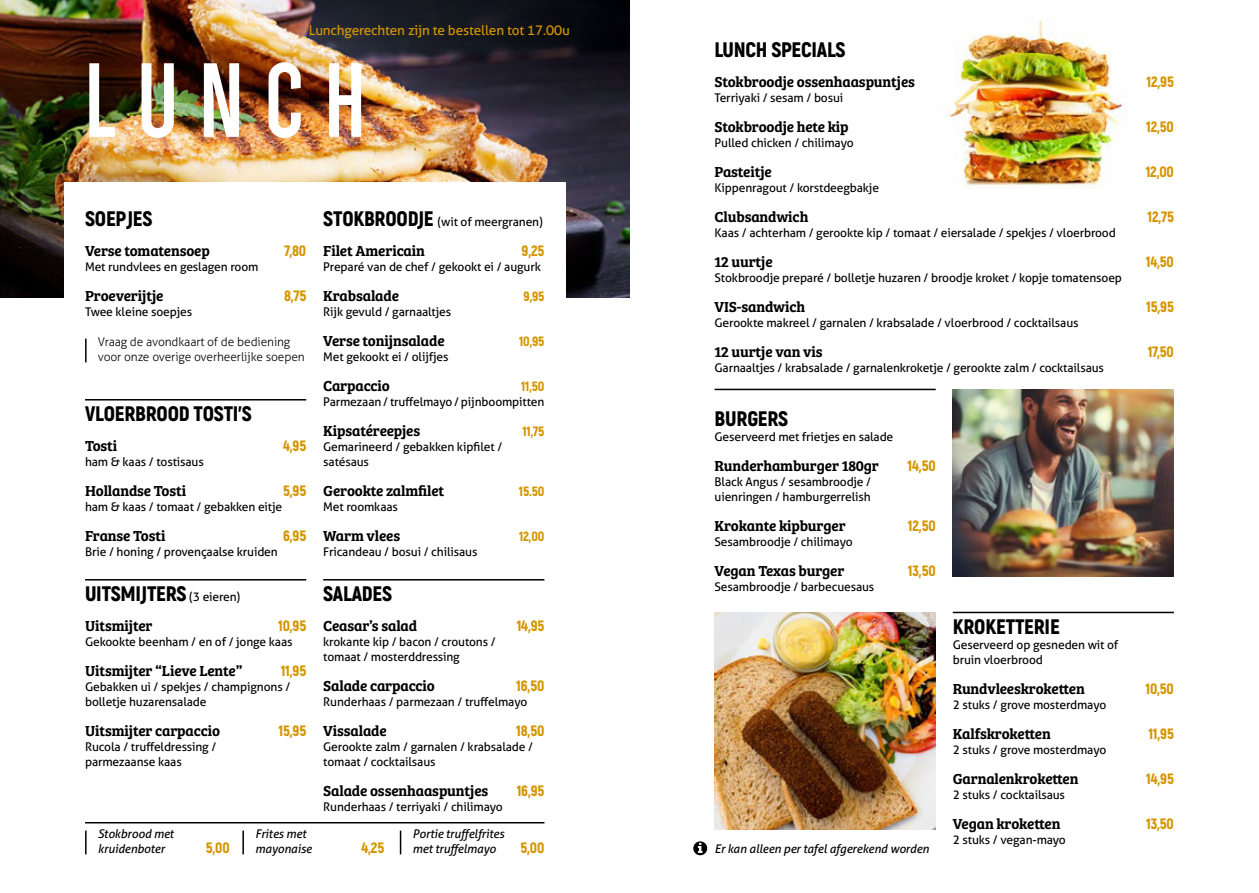
<style>
.page{position:relative;width:1259px;height:893px;background:#fff}
.page>*{position:absolute;margin:0;border:0;box-sizing:border-box;transform-origin:0 0}
.t1{font:700 109.05px "Dense";letter-spacing:.2em;color:#fff}
.t2{font:900 21px "Akrobat";letter-spacing:-.01em;color:#000}
.t3{font:15px "Bree Serif Sb";letter-spacing:-.01em;color:#000}
.t4{font:900 15px "Akrobat";letter-spacing:-.01em;color:#d49600}
.t5{font:13.5px "Aller";letter-spacing:-.01em;color:#d49600}
.t6{font:900 13.5px "Akrobat";letter-spacing:-.01em;color:#d49600}
.t7{font:12px/15px "Aller";letter-spacing:-.01em;color:#000}
.t8{font:italic 12px/15px "Aller";letter-spacing:-.01em;color:#000}
.t9{font:300 12px/15px "Aller";letter-spacing:-.01em;color:#000}
.s1{font-family:"Aller";font-weight:400;font-size:12px}
.s2{font-family:"Akrobat";font-weight:900;font-size:21px}
</style>
<div class="page">
<img style="left:0;top:0;width:629px;height:298px">
<img style="left:946px;top:19px;width:182px;height:170px">
<img style="left:952px;top:389px;width:222px;height:187px">
<img style="left:714px;top:612px;width:221px;height:217px">
<div style="left:64px;top:183px;width:502px;height:290px;background:#fff"></div>
<hr style="left:85px;top:831px;width:2px;height:23px;background:#000">
<hr style="left:242px;top:831px;width:2px;height:23px;background:#000">
<svg style="left:400px;top:831px;width:1px;height:23px"></svg>
<hr style="left:85px;top:822px;width:459px;height:1px;background:#000">
<hr style="left:323px;top:579px;width:221px;height:1px;background:#000">
<hr style="left:85px;top:339px;width:2px;height:23px;background:#000">
<hr style="left:85px;top:399px;width:221px;height:1px;background:#000">
<hr style="left:85px;top:579px;width:221px;height:1px;background:#000">
<hr style="left:714px;top:389px;width:221px;height:1px;background:#000">
<hr style="left:952px;top:612px;width:222px;height:1px;background:#000">
<svg style="left:693px;top:841px;width:14px;height:14px"></svg>
<p class="t5" style="left:309px;top:22px;width:263px">Lunchgerechten zijn te bestellen tot 17.00u</p>
<p class="t1" style="left:85px;top:47px;width:282px">LUNCH</p>
<p class="t2" style="left:85px;top:205px;width:69px">SOEPJES</p>
<p class="t3" style="left:85px;top:239px;width:126px">Verse tomatensoep</p>
<p class="t4" style="left:284px;top:241px;width:23px">7,80</p>
<p class="t7" style="left:85px;top:259px;width:175px">Met rundvlees en geslagen room</p>
<p class="t3" style="left:85px;top:284px;width:80px">Proeverijtje</p>
<p class="t4" style="left:284px;top:286px;width:24px">8,75</p>
<p class="t7" style="left:85px;top:304px;width:109px">Twee kleine soepjes</p>
<p class="t9" style="left:98px;top:334px;width:208px">Vraag de avondkaart of de bediening voor onze overige overheerlijke soepen</p>
<p class="t2" style="left:85px;top:400px;width:168px">VLOERBROOD TOSTI’S</p>
<p class="t3" style="left:85px;top:434px;width:34px">Tosti</p>
<p class="t4" style="left:283px;top:436px;width:25px">4,95</p>
<p class="t7" style="left:85px;top:454px;width:120px">ham &amp; kaas / tostisaus</p>
<p class="t3" style="left:85px;top:479px;width:103px">Hollandse Tosti</p>
<p class="t4" style="left:283px;top:481px;width:25px">5,95</p>
<p class="t7" style="left:85px;top:499px;width:199px">ham &amp; kaas / tomaat / gebakken eitje</p>
<p class="t3" style="left:85px;top:524px;width:82px">Franse Tosti</p>
<p class="t4" style="left:283px;top:526px;width:25px">6,95</p>
<p class="t7" style="left:85px;top:544px;width:194px">Brie / honing / provençaalse kruiden</p>
<p class="t2" style="left:85px;top:580px;width:157px">UITSMIJTERS <span class="s1">(3 eieren)</span></p>
<p class="t3" style="left:85px;top:614px;width:69px">Uitsmijter</p>
<p class="t4" style="left:278px;top:616px;width:30px">10,95</p>
<p class="t7" style="left:85px;top:634px;width:209px">Gekookte beenham / en of / jonge kaas</p>
<p class="t3" style="left:85px;top:659px;width:159px">Uitsmijter “Lieve Lente”</p>
<p class="t4" style="left:281px;top:661px;width:27px">11,95</p>
<p class="t7" style="left:85px;top:679px;width:207px">Gebakken ui / spekjes / champignons /</p>
<p class="t7" style="left:85px;top:694px;width:123px">bolletje huzarensalade</p>
<p class="t3" style="left:85px;top:719px;width:136px">Uitsmijter carpaccio</p>
<p class="t4" style="left:278px;top:721px;width:29px">15,95</p>
<p class="t7" style="left:85px;top:739px;width:133px">Rucola / truffeldressing /</p>
<p class="t7" style="left:85px;top:754px;width:98px">parmezaanse kaas</p>
<p class="t8" style="left:98px;top:826px;width:77px">Stokbrood met</p>
<p class="t8" style="left:98px;top:841px;width:68px">kruidenboter</p>
<p class="t4" style="left:206px;top:838px;width:25px">5,00</p>
<p class="t8" style="left:255px;top:826px;width:58px">Frites met mayonaise</p>
<p class="t7" style="left:323px;top:214px;width:221px"><span class="s2">STOKBROODJE</span> (wit of meergranen)</p>
<p class="t3" style="left:323px;top:239px;width:103px">Filet Americain</p>
<p class="t4" style="left:521px;top:241px;width:24px">9,25</p>
<p class="t7" style="left:323px;top:259px;width:219px">Preparé van de chef / gekookt ei / augurk</p>
<p class="t3" style="left:323px;top:284px;width:77px">Krabsalade</p>
<p class="t6" style="left:523px;top:287px;width:22px">9,95</p>
<p class="t7" style="left:323px;top:304px;width:129px">Rijk gevuld / garnaaltjes</p>
<p class="t3" style="left:323px;top:329px;width:123px">Verse tonijnsalade</p>
<p class="t6" style="left:519px;top:332px;width:27px">10,95</p>
<p class="t7" style="left:323px;top:349px;width:127px">Met gekookt ei / olijfjes</p>
<p class="t3" style="left:323px;top:374px;width:68px">Carpaccio</p>
<p class="t6" style="left:521px;top:377px;width:25px">11,50</p>
<p class="t7" style="left:323px;top:394px;width:223px">Parmezaan / truffelmayo / pijnboompitten</p>
<p class="t3" style="left:323px;top:419px;width:99px">Kipsatéreepjes</p>
<p class="t6" style="left:522px;top:422px;width:24px">11,75</p>
<p class="t7" style="left:323px;top:439px;width:180px">Gemarineerd / gebakken kipfilet /</p>
<p class="t7" style="left:323px;top:454px;width:47px">satésaus</p>
<p class="t3" style="left:323px;top:479px;width:123px">Gerookte zalmfilet</p>
<p class="t6" style="left:519px;top:482px;width:27px">15.50</p>
<p class="t7" style="left:323px;top:499px;width:76px">Met roomkaas</p>
<p class="t3" style="left:323px;top:524px;width:78px">Warm vlees</p>
<p class="t6" style="left:519px;top:527px;width:27px">12,00</p>
<p class="t7" style="left:323px;top:544px;width:156px">Fricandeau / bosui / chilisaus</p>
<p class="t2" style="left:323px;top:580px;width:71px">SALADES</p>
<p class="t3" style="left:323px;top:614px;width:96px">Ceasar’s salad</p>
<p class="t4" style="left:517px;top:616px;width:29px">14,95</p>
<p class="t7" style="left:323px;top:634px;width:174px">krokante kip / bacon / croutons /</p>
<p class="t7" style="left:323px;top:649px;width:138px">tomaat / mosterddressing</p>
<p class="t3" style="left:323px;top:674px;width:113px">Salade carpaccio</p>
<p class="t4" style="left:516px;top:676px;width:30px">16,50</p>
<p class="t7" style="left:323px;top:694px;width:205px">Runderhaas / parmezaan / truffelmayo</p>
<p class="t3" style="left:323px;top:719px;width:65px">Vissalade</p>
<p class="t4" style="left:516px;top:721px;width:30px">18,50</p>
<p class="t7" style="left:323px;top:739px;width:211px">Gerookte zalm / garnalen / krabsalade / tomaat / cocktailsaus</p>
<p class="t3" style="left:323px;top:779px;width:167px">Salade ossenhaaspuntjes</p>
<p class="t4" style="left:517px;top:781px;width:29px">16,95</p>
<p class="t7" style="left:323px;top:799px;width:181px">Runderhaas / terriyaki / chilimayo</p>
<p class="t4" style="left:361px;top:838px;width:24px">4,25</p>
<p class="t8" style="left:412px;top:826px;width:93px">Portie truffelfrites</p>
<p class="t8" style="left:412px;top:841px;width:85px">met truffelmayo</p>
<p class="t4" style="left:520px;top:838px;width:25px">5,00</p>
<p class="t2" style="left:714px;top:36px;width:132px">LUNCH SPECIALS</p>
<p class="t3" style="left:714px;top:70px;width:202px">Stokbroodje ossenhaaspuntjes</p>
<p class="t4" style="left:1146px;top:72px;width:29px">12,95</p>
<p class="t7" style="left:714px;top:90px;width:130px">Terriyaki / sesam / bosui</p>
<p class="t3" style="left:714px;top:115px;width:136px">Stokbroodje hete kip</p>
<p class="t4" style="left:1146px;top:117px;width:29px">12,50</p>
<p class="t7" style="left:714px;top:135px;width:141px">Pulled chicken / chilimayo</p>
<p class="t3" style="left:714px;top:160px;width:59px">Pasteitje</p>
<p class="t4" style="left:1145px;top:162px;width:30px">12,00</p>
<p class="t7" style="left:714px;top:180px;width:166px">Kippenragout / korstdeegbakje</p>
<p class="t3" style="left:714px;top:205px;width:95px">Clubsandwich</p>
<p class="t4" style="left:1147px;top:207px;width:28px">12,75</p>
<p class="t7" style="left:714px;top:225px;width:403px">Kaas / achterham / gerookte kip / tomaat / eiersalade / spekjes / vloerbrood</p>
<p class="t3" style="left:714px;top:250px;width:60px">12 uurtje</p>
<p class="t4" style="left:1145px;top:252px;width:30px">14,50</p>
<p class="t7" style="left:714px;top:270px;width:409px">Stokbroodje preparé / bolletje huzaren / broodje kroket / kopje tomatensoep</p>
<p class="t3" style="left:714px;top:295px;width:92px">VIS-sandwich</p>
<p class="t4" style="left:1146px;top:297px;width:29px">15,95</p>
<p class="t7" style="left:714px;top:315px;width:365px">Gerookte makreel / garnalen / krabsalade / vloerbrood / cocktailsaus</p>
<p class="t3" style="left:714px;top:340px;width:110px">12 uurtje van vis</p>
<p class="t4" style="left:1147px;top:342px;width:28px">17,50</p>
<p class="t7" style="left:714px;top:360px;width:391px">Garnaaltjes / krabsalade / garnalenkroketje / gerookte zalm / cocktailsaus</p>
<p class="t2" style="left:714px;top:405px;width:75px">BURGERS</p>
<p class="t7" style="left:714px;top:429px;width:180px">Geserveerd met frietjes en salade</p>
<p class="t3" style="left:714px;top:454px;width:166px">Runderhamburger 180gr</p>
<p class="t4" style="left:907px;top:455px;width:30px">14,50</p>
<p class="t7" style="left:714px;top:474px;width:158px">Black Angus / sesambroodje /</p>
<p class="t7" style="left:714px;top:489px;width:158px">uienringen / hamburgerrelish</p>
<p class="t3" style="left:714px;top:514px;width:133px">Krokante kipburger</p>
<p class="t4" style="left:908px;top:515px;width:29px">12,50</p>
<p class="t7" style="left:714px;top:534px;width:140px">Sesambroodje / chilimayo</p>
<p class="t3" style="left:714px;top:559px;width:131px">Vegan Texas burger</p>
<p class="t4" style="left:908px;top:560px;width:29px">13,50</p>
<p class="t7" style="left:714px;top:579px;width:161px">Sesambroodje / barbecuesaus</p>
<p class="t2" style="left:952px;top:613px;width:109px">KROKETTERIE</p>
<p class="t7" style="left:952px;top:637px;width:167px">Geserveerd op gesneden wit of</p>
<p class="t7" style="left:952px;top:652px;width:92px">bruin vloerbrood</p>
<p class="t3" style="left:952px;top:677px;width:134px">Rundvleeskroketten</p>
<p class="t4" style="left:1145px;top:678px;width:30px">10,50</p>
<p class="t7" style="left:952px;top:697px;width:155px">2 stuks / grove mosterdmayo</p>
<p class="t3" style="left:952px;top:722px;width:100px">Kalfskroketten</p>
<p class="t4" style="left:1148px;top:723px;width:27px">11,95</p>
<p class="t7" style="left:952px;top:742px;width:155px">2 stuks / grove mosterdmayo</p>
<p class="t3" style="left:952px;top:767px;width:127px">Garnalenkroketten</p>
<p class="t4" style="left:1146px;top:768px;width:29px">14,95</p>
<p class="t7" style="left:952px;top:787px;width:114px">2 stuks / cocktailsaus</p>
<p class="t3" style="left:952px;top:812px;width:109px">Vegan kroketten</p>
<p class="t4" style="left:1146px;top:813px;width:29px">13,50</p>
<p class="t7" style="left:952px;top:832px;width:115px">2 stuks / vegan-mayo</p>
<p class="t8" style="left:714px;top:841px;width:216px">Er kan alleen per tafel afgerekend worden</p>
</div>
